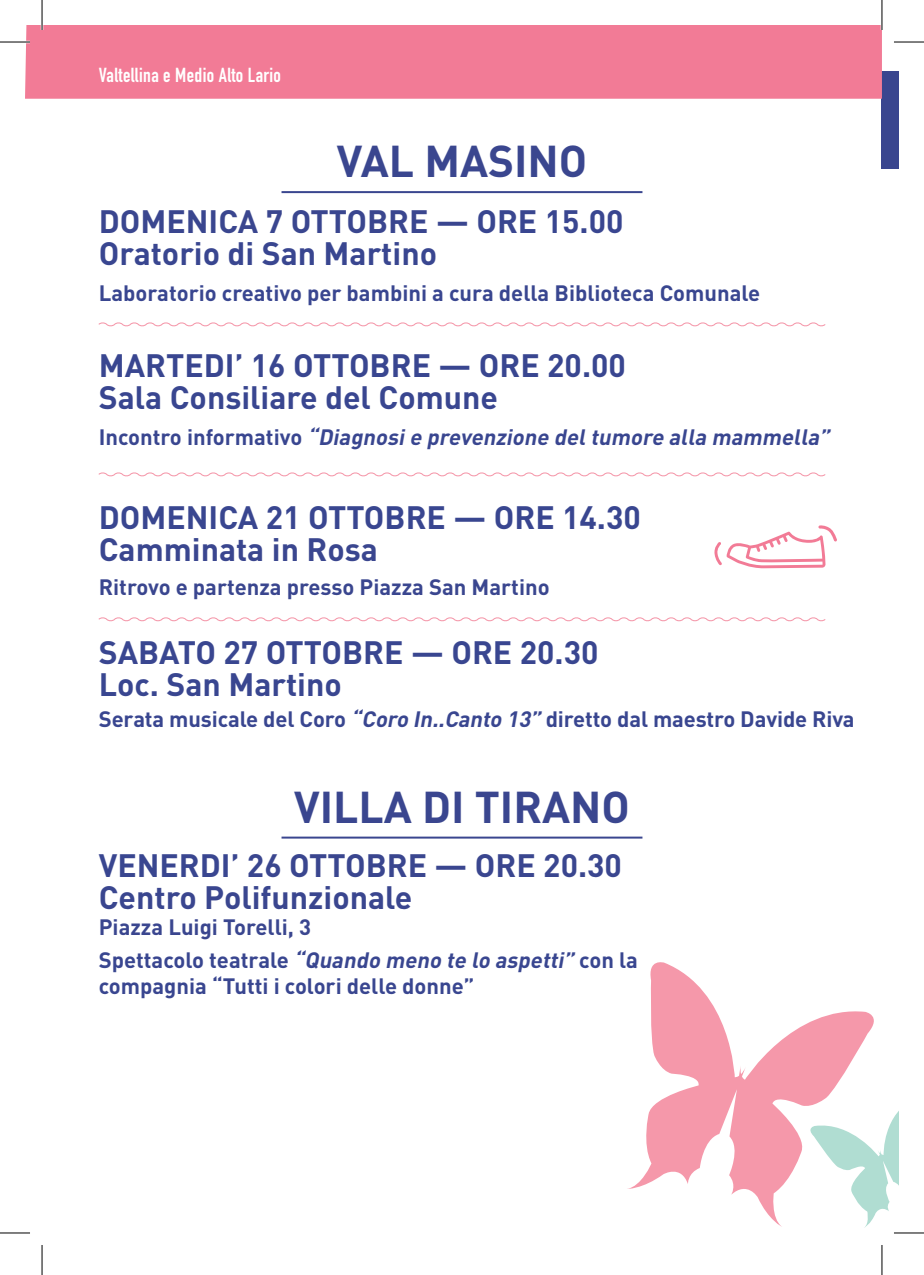
<style>
.page{position:relative;width:924px;height:1275px;background:#fff}
.page>*{position:absolute;margin:0;border:0;box-sizing:border-box;transform-origin:0 0}
.t1{font:700 44px "DIN";color:#3a468f}
.t2{font:700 32px/32px "DIN";color:#394690}
.t3{font:700 32px/32px "DIN";color:#3a468f}
.t4{font:700 22px/32.8px "DIN";color:#394690}
.t5{font:italic 700 22px "DIN";color:#394690}
.t6{font:700 22px "DIN";color:#3a468f}
.t7{font:700 20px "DIN Condensed";letter-spacing:.02em;color:#fff}
.s1{color:#3a468f}
.s2{font-style:normal}
.s3{font-style:italic}
.s4{color:#394690}
</style>
<div class="page">
<hr style="left:281px;top:191px;width:361px;height:2px;background:#3a468f">
<svg style="left:98px;top:322px;width:728px;height:5px"></svg>
<svg style="left:98px;top:472px;width:728px;height:5px"></svg>
<svg style="left:98px;top:617px;width:728px;height:5px"></svg>
<div style="left:881px;top:71px;width:17px;height:74px;background:#3a468f"></div>
<div style="left:881px;top:124px;width:17px;height:45px;background:#3a468f"></div>
<svg style="left:627px;top:962px;width:247px;height:265px"></svg>
<svg style="left:805px;top:1095px;width:93px;height:132px"></svg>
<hr style="left:281px;top:836px;width:361px;height:2px;background:#3a468f">
<svg style="left:714px;top:525px;width:122px;height:43px"></svg>
<div style="left:25px;top:25px;width:856px;height:74px;background:#f27b96"></div>
<hr style="left:0;top:41px;width:30px;height:2px;background:#fff">
<hr style="left:41px;top:0;width:2px;height:30px;background:#fff">
<hr style="left:880px;top:0;width:2px;height:30px;background:#fff">
<hr style="left:0;top:42px;width:30px;height:1px;background:#000">
<hr style="left:893px;top:42px;width:30px;height:1px;background:#000">
<hr style="left:0;top:1232px;width:30px;height:1px;background:#000">
<hr style="left:893px;top:1232px;width:30px;height:1px;background:#000">
<hr style="left:42px;top:0;width:1px;height:30px;background:#000">
<hr style="left:42px;top:1245px;width:1px;height:30px;background:#000">
<hr style="left:881px;top:0;width:1px;height:30px;background:#000">
<hr style="left:881px;top:1245px;width:1px;height:30px;background:#000">
<p class="t7" style="left:99px;top:61px;width:184px">Valtellina e Medio Alto Lario</p>
<h1 class="t1" style="left:336px;top:132px;width:252px">VAL MASINO</h1>
<h2 class="t2" style="left:99px;top:204px;width:526px"><span class="s1">DOMENICA 7 OTTOBRE —</span> ORE 15.00<br>Oratorio di San Martino</h2>
<p class="t4" style="left:99px;top:276px;width:662px">Laboratorio creativo per bambini a cura della Biblioteca Comunale</p>
<h2 class="t2" style="left:99px;top:348px;width:528px">MARTEDI’ 16 OTTOBRE — ORE 20.00<br>Sala Consiliare del Comune</h2>
<p class="t5" style="left:99px;top:423px;width:737px"><span class="s2">I n c o n t ro i n f o r m a t i vo</span> “Diagnosie prevenzione deltumore alla mammella”</p>
<h2 class="t2" style="left:99px;top:500px;width:543px">DOMENICA 21 OTTOBRE — ORE 14.30</h2>
<h2 class="t3" style="left:99px;top:532px;width:280px">Camminata in Rosa</h2>
<p class="t6" style="left:99px;top:572px;width:452px">Ritrovo e partenza presso Piazza San Martino</p>
<h2 class="t2" style="left:99px;top:635px;width:501px">SABATO 27 OTTOBRE — ORE 20.30<br>Loc. San Martino</h2>
<p class="t4" style="left:99px;top:701px;width:757px">Serata musicale del Coro <span class="s3">“Coro In..Canto 13”</span> diretto dal maestro Davide Riva</p>
<h1 class="t1" style="left:294px;top:778px;width:337px">VILLA DI TIRANO</h1>
<h2 class="t3" style="left:99px;top:847px;width:524px"><span class="s4">VENERDI’</span> 26 OTTOBRE — ORE 20.30<br>Centro Polifunzionale</h2>
<p class="t4" style="left:99px;top:909px;width:540px"><span class="s1">Piazza Luigi Torelli, 3<br></span>Spettacolo teatrale <span class="s3">“Quando meno te lo aspetti”</span> con la</p>
<p class="t4" style="left:99px;top:968px;width:377px">compagnia “Tutti i colori delle donne”</p>
</div>
